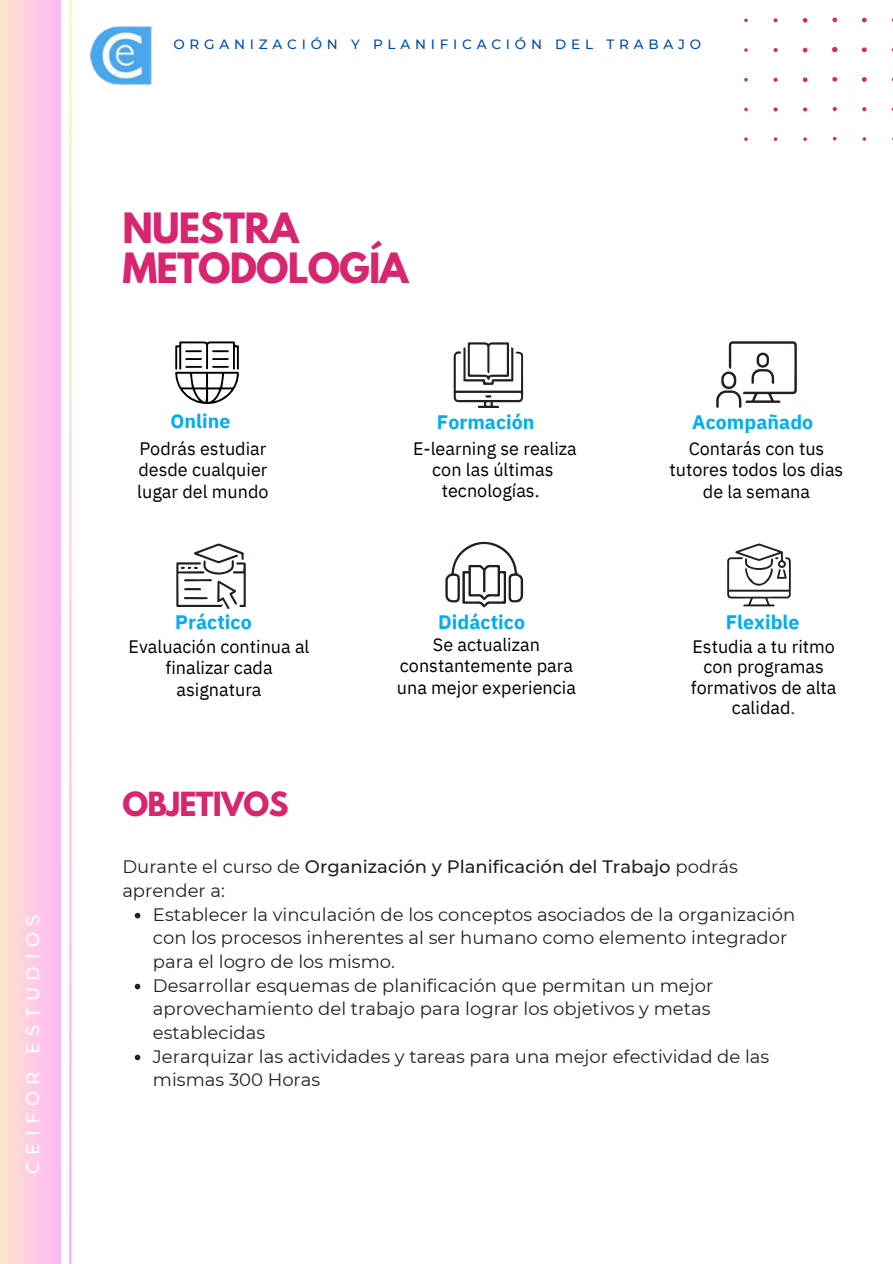
<style>
.page{position:relative;width:893px;height:1264px;background:#fff}
.page>*{position:absolute;margin:0;border:0;box-sizing:border-box;transform-origin:0 0}
.t1{font:700 37.05px/39.3px "League Spartan";letter-spacing:-.025em;color:#d82570}
.t2{font:700 29.55px "League Spartan";letter-spacing:-.025em;color:#d82570}
.t3{font:700 19.5px "IBM Plex Sans";letter-spacing:.005em;color:#00aeef}
.t4{font:18px/23.7px "Montserrat";color:#1e2229}
.t5{font:18px/21.3px "IBM Plex Sans";color:#000;text-align:center}
.t6{font:500 18px/23.7px "Montserrat";color:#1e2229}
.t7{font:500 18px "Montserrat";letter-spacing:.355em;color:#fff}
.t8{font:500 13.5px "Montserrat";letter-spacing:.355em;color:#004aad}
.s1{color:#2a417c}
.s2{font-weight:400}
</style>
<div class="page">
<svg style="left:744px;top:17px;width:148px;height:124px"></svg>
<div style="left:0;top:0;width:61px;height:1263px;background:linear-gradient(to right,#ffe5cb,#ffb7f8)"></div>
<img style="left:89px;top:25px;width:63px;height:61px">
<svg style="left:135px;top:912px;width:5px;height:6px"></svg>
<svg style="left:135px;top:983px;width:5px;height:6px"></svg>
<svg style="left:135px;top:1054px;width:5px;height:6px"></svg>
<svg style="left:175px;top:341px;width:64px;height:63px"></svg>
<svg style="left:176px;top:543px;width:70px;height:66px"></svg>
<svg style="left:445px;top:541px;width:78px;height:67px"></svg>
<svg style="left:453px;top:342px;width:70px;height:66px"></svg>
<svg style="left:716px;top:341px;width:80px;height:67px"></svg>
<svg style="left:727px;top:543px;width:63px;height:63px"></svg>
<p class="t7" style="left:22px;top:1174px;width:261px;rotate:-90deg">CEIFOR ESTUDIOS</p>
<h5 class="t8" style="left:173px;top:36px;width:529px">ORGANIZACIÓN Y PLANIFICACIÓN DEL TRABAJO</h5>
<h3 class="t1" style="left:122px;top:213px;width:288px">NUESTRA<br>METODOLOGÍA</h3>
<h4 class="t3" style="left:170px;top:408px;width:61px">Online</h4>
<h5 class="t3" style="left:437px;top:409px;width:99px">Formación</h5>
<h4 class="t5" style="left:137px;top:437px;width:133px;text-align:justify">Podrás estudiar desde cualquier lugar del mundo</h4>
<p class="t5" style="left:413px;top:437px;width:165px">E-learning se realiza con las últimas tecnologías.</p>
<h5 class="t3" style="left:175px;top:608px;width:78px">Práctico</h5>
<h4 class="t3" style="left:438px;top:608px;width:88px">Didáctico</h4>
<h5 class="t5" style="left:129px;top:635px;width:182px">Evaluación continua al finalizar cada asignatura</h5>
<p class="t5" style="left:397px;top:633px;width:181px">Se actualizan constantemente para una mejor experiencia</p>
<p class="t2" style="left:122px;top:789px;width:168px">OBJETIVOS</p>
<h5 class="t3" style="left:692px;top:409px;width:122px">Acompañado</h5>
<p class="t5" style="left:669px;top:437px;width:175px">Contarás con tus tutores todos los dias de la semana</p>
<h4 class="t3" style="left:725px;top:608px;width:75px">Flexible</h4>
<h5 class="t5" style="left:690px;top:636px;width:147px;line-height:20.2px">Estudia a tu ritmo con programas formativos de alta calidad<span class="s1">.</span></h5>
<p class="t6" style="left:122px;top:855px;width:617px"><span class="s2">Durante el curso de</span> Organización y Planificación del Trabajo <span class="s2">podrás aprender a:</span></p>
<p class="t4" style="left:153px;top:902px;width:643px">Establecer la vinculación de los conceptos asociados de la organización con los procesos inherentes al ser humano como elemento integrador para el logro de los mismo.</p>
<h4 class="t4" style="left:153px;top:973px;width:561px">Desarrollar esquemas de planificación que permitan un mejor aprovechamiento del trabajo para lograr los objetivos y metas establecidas</h4>
<h5 class="t4" style="left:153px;top:1044px;width:618px">Jerarquizar las actividades y tareas para una mejor efectividad de las mismas 300 Horas</h5>
</div>
